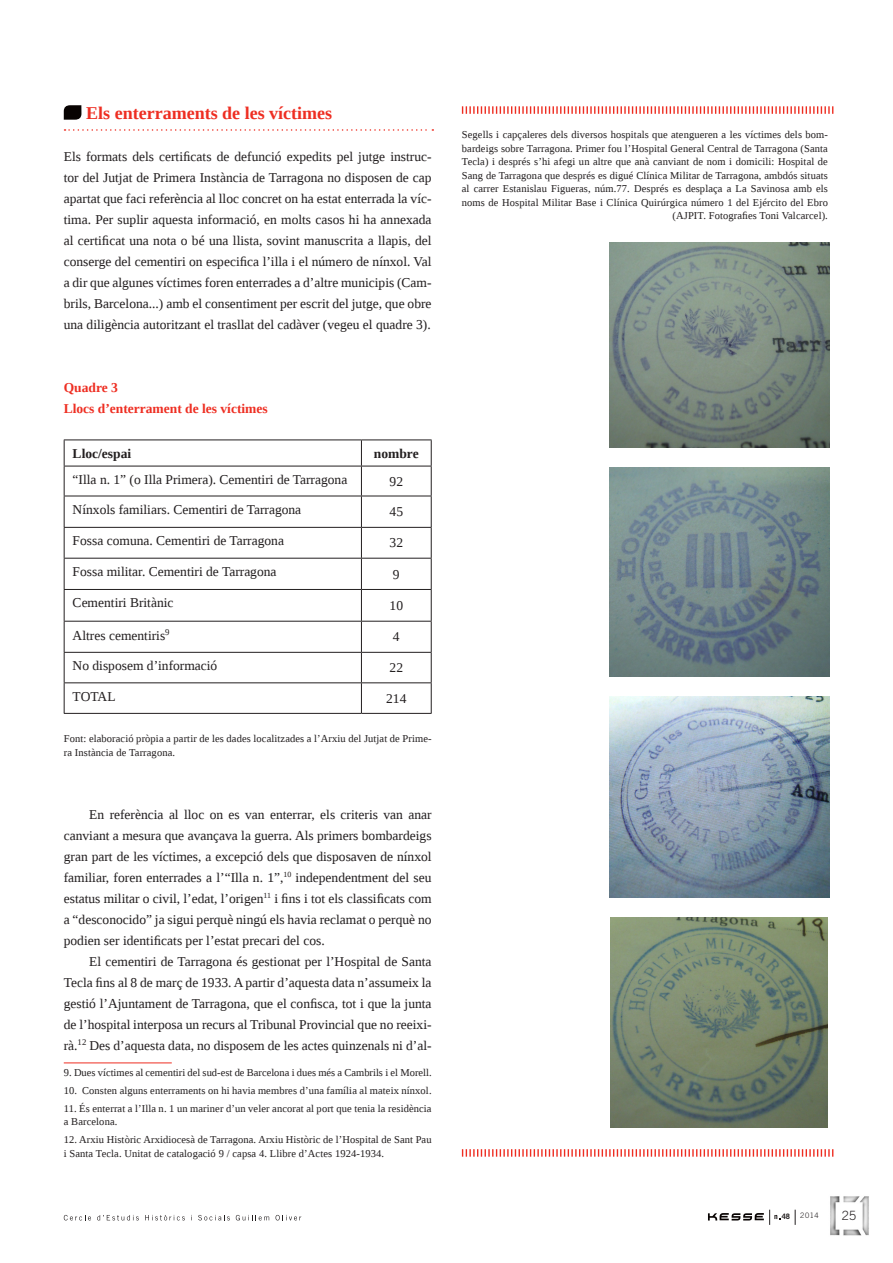
<style>
.page{position:relative;width:893px;height:1263px;background:#fff}
.page>*{position:absolute;margin:0;border:0;box-sizing:border-box;transform-origin:0 0}
.SUBTITOLS{font:700 18px "Liberation Serif";color:#ee2e22}
.TEXTO_GENERAL_1{font:13.5px/21px "Liberation Serif";color:#231f20;text-align:justify}
.SUBTITOLS_-2{font:700 13.5px "Liberation Serif";color:#ee2e22}
.TEXTO_GENERAL_1-2{font:700 13.5px "Liberation Serif";color:#231f20}
.t1{font:300 12.75px "Trade Gothic LT Std";color:#231f20}
.nota_al_peu{font:10.5px/13.5px "Liberation Serif";letter-spacing:.01em;color:#231f20}
.t2{font:300 7.5px "Trade Gothic LT Std";color:#231f20}
.t3{font:700 7.5px "Trade Gothic LT Std";color:#231f20}
</style>
<div class="page">
<svg style="left:708px;top:1210px;width:72px;height:15px"></svg>
<svg style="left:795px;top:1210px;width:1px;height:15px"></svg>
<svg style="left:64px;top:1215px;width:27px;height:5px"></svg>
<svg style="left:97px;top:1215px;width:42px;height:5px"></svg>
<svg style="left:145px;top:1215px;width:40px;height:5px"></svg>
<svg style="left:198px;top:1215px;width:32px;height:5px"></svg>
<svg style="left:236px;top:1215px;width:33px;height:5px"></svg>
<svg style="left:276px;top:1215px;width:25px;height:5px"></svg>
<img style="left:830px;top:1196px;width:39px;height:40px">
<hr style="left:64px;top:439px;width:297px;height:1px;background:#231f20">
<svg style="left:64px;top:440px;width:1px;height:26px"></svg>
<hr style="left:361px;top:439px;width:71px;height:1px;background:#231f20">
<svg style="left:361px;top:440px;width:1px;height:26px"></svg>
<svg style="left:431px;top:440px;width:1px;height:26px"></svg>
<hr style="left:64px;top:466px;width:297px;height:1px;background:#231f20">
<hr style="left:64px;top:466px;width:1px;height:30px;background:#231f20">
<hr style="left:361px;top:466px;width:71px;height:1px;background:#231f20">
<hr style="left:361px;top:466px;width:1px;height:30px;background:#231f20">
<hr style="left:431px;top:466px;width:1px;height:30px;background:#231f20">
<hr style="left:64px;top:496px;width:297px;height:1px;background:#231f20">
<hr style="left:64px;top:496px;width:1px;height:31px;background:#231f20">
<hr style="left:361px;top:496px;width:71px;height:1px;background:#231f20">
<hr style="left:361px;top:496px;width:1px;height:31px;background:#231f20">
<hr style="left:431px;top:496px;width:1px;height:31px;background:#231f20">
<hr style="left:64px;top:527px;width:297px;height:1px;background:#231f20">
<hr style="left:64px;top:528px;width:1px;height:30px;background:#231f20">
<hr style="left:361px;top:527px;width:71px;height:1px;background:#231f20">
<hr style="left:361px;top:528px;width:1px;height:30px;background:#231f20">
<hr style="left:431px;top:528px;width:1px;height:30px;background:#231f20">
<hr style="left:64px;top:558px;width:297px;height:1px;background:#231f20">
<hr style="left:64px;top:558px;width:1px;height:31px;background:#231f20">
<hr style="left:361px;top:558px;width:71px;height:1px;background:#231f20">
<hr style="left:361px;top:558px;width:1px;height:31px;background:#231f20">
<hr style="left:431px;top:558px;width:1px;height:31px;background:#231f20">
<hr style="left:64px;top:589px;width:297px;height:1px;background:#231f20">
<hr style="left:64px;top:590px;width:1px;height:31px;background:#231f20">
<hr style="left:361px;top:589px;width:71px;height:1px;background:#231f20">
<hr style="left:361px;top:590px;width:1px;height:31px;background:#231f20">
<hr style="left:431px;top:590px;width:1px;height:31px;background:#231f20">
<hr style="left:64px;top:621px;width:297px;height:1px;background:#231f20">
<hr style="left:64px;top:621px;width:1px;height:31px;background:#231f20">
<hr style="left:361px;top:621px;width:71px;height:1px;background:#231f20">
<hr style="left:361px;top:621px;width:1px;height:31px;background:#231f20">
<hr style="left:431px;top:621px;width:1px;height:31px;background:#231f20">
<hr style="left:64px;top:652px;width:297px;height:1px;background:#231f20">
<svg style="left:64px;top:653px;width:1px;height:29px"></svg>
<hr style="left:361px;top:652px;width:71px;height:1px;background:#231f20">
<svg style="left:361px;top:653px;width:1px;height:29px"></svg>
<svg style="left:431px;top:653px;width:1px;height:29px"></svg>
<hr style="left:64px;top:682px;width:297px;height:1px;background:#231f20">
<hr style="left:64px;top:683px;width:1px;height:30px;background:#231f20">
<hr style="left:361px;top:682px;width:71px;height:1px;background:#231f20">
<hr style="left:361px;top:683px;width:1px;height:30px;background:#231f20">
<hr style="left:431px;top:683px;width:1px;height:30px;background:#231f20">
<hr style="left:64px;top:713px;width:297px;height:1px;background:#231f20">
<hr style="left:361px;top:713px;width:71px;height:1px;background:#231f20">
<hr style="left:64px;top:1062px;width:108px;height:1px;background:#ee2e22">
<svg style="left:65px;top:129px;width:368px;height:2px"></svg>
<svg style="left:64px;top:105px;width:17px;height:15px"></svg>
<img style="left:609px;top:242px;width:220px;height:206px">
<img style="left:609px;top:467px;width:220px;height:210px">
<img style="left:609px;top:696px;width:221px;height:202px">
<img style="left:610px;top:917px;width:218px;height:211px">
<svg style="left:462px;top:106px;width:371px;height:8px"></svg>
<svg style="left:462px;top:1149px;width:371px;height:8px"></svg>
<p class="SUBTITOLS" style="left:86px;top:100px;width:247px">Els enterraments de les víctimes</p>
<p class="TEXTO_GENERAL_1" style="left:64px;top:145px;width:369px">Els formats dels certificats de defunció expedits pel jutge instruc&shy;tor del Jutjat de Primera Instància de Tarragona no disposen de cap apartat que faci referència al lloc concret on ha estat enterrada la víc&shy;tima. Per suplir aquesta informació, en molts casos hi ha annexada al certificat una nota o bé una llista, sovint manuscrita a llapis, del conserge del cementiri on especifica l’illa i el número de nínxol. Val a dir que algunes víctimes foren enterrades a d’altre municipis (Cam&shy;brils, Barcelona...) amb el consentiment per escrit del jutge, que obre una diligència autoritzant el trasllat del cadàver (vegeu el quadre 3).</p>
<p class="SUBTITOLS_-2" style="left:64px;top:378px;width:56px">Quadre 3</p>
<p class="SUBTITOLS_-2" style="left:64px;top:399px;width:205px">Llocs d’enterrament de les víctimes</p>
<p class="TEXTO_GENERAL_1-2" style="left:73px;top:444px;width:60px">Lloc/espai</p>
<p class="TEXTO_GENERAL_1-2" style="left:374px;top:444px;width:46px">nombre</p>
<p class="TEXTO_GENERAL_1" style="left:73px;top:469px;width:276px">“Illa n. 1” (o Illa Primera). Cementiri de Tarragona</p>
<p class="TEXTO_GENERAL_1" style="left:390px;top:471px;width:15px">92</p>
<p class="TEXTO_GENERAL_1" style="left:73px;top:499px;width:230px">Nínxols familiars. Cementiri de Tarragona</p>
<p class="TEXTO_GENERAL_1" style="left:390px;top:501px;width:15px">45</p>
<p class="TEXTO_GENERAL_1" style="left:73px;top:530px;width:213px">Fossa comuna. Cementiri de Tarragona</p>
<p class="TEXTO_GENERAL_1" style="left:390px;top:532px;width:15px">32</p>
<p class="TEXTO_GENERAL_1" style="left:73px;top:561px;width:205px">Fossa militar. Cementiri de Tarragona</p>
<p class="TEXTO_GENERAL_1" style="left:393px;top:563px;width:8px">9</p>
<p class="TEXTO_GENERAL_1" style="left:73px;top:592px;width:102px">Cementiri Britànic</p>
<p class="TEXTO_GENERAL_1" style="left:390px;top:595px;width:15px">10</p>
<p class="TEXTO_GENERAL_1" style="left:73px;top:625px;width:98px">Altres cementiris<sup>9</sup></p>
<p class="TEXTO_GENERAL_1" style="left:393px;top:626px;width:8px">4</p>
<p class="TEXTO_GENERAL_1" style="left:73px;top:655px;width:146px">No disposem d’informació</p>
<p class="TEXTO_GENERAL_1" style="left:390px;top:657px;width:15px">22</p>
<p class="TEXTO_GENERAL_1" style="left:73px;top:686px;width:44px">TOTAL</p>
<p class="TEXTO_GENERAL_1" style="left:386px;top:688px;width:22px">214</p>
<p class="nota_al_peu" style="left:64px;top:732px;width:369px">Font: elaboració pròpia a partir de les dades localitzades a l’Arxiu del Jutjat de Prime&shy;ra Instància de Tarragona.</p>
<p class="TEXTO_GENERAL_1" style="left:64px;top:804px;width:369px;text-indent:26px">En referència al lloc on es van enterrar, els criteris van anar canviant a mesura que avançava la guerra. Als primers bombardeigs gran part de les víctimes, a excepció dels que disposaven de nínxol familiar, foren enterrades a l’“Illa n. 1”,<sup>10</sup> independentment del seu estatus militar o civil, l’edat, l’origen<sup>11</sup> i fins i tot els classificats com a “desconocido” ja sigui perquè ningú els havia reclamat o perquè no podien ser identificats per l’estat precari del cos.</p>
<p class="TEXTO_GENERAL_1" style="left:64px;top:951px;width:369px;text-indent:26px">El cementiri de Tarragona és gestionat per l’Hospital de Santa Tecla fins al 8 de març de 1933. A partir d’aquesta data n’assumeix la gestió l’Ajuntament de Tarragona, que el confisca, tot i que la junta de l’hospital interposa un recurs al Tribunal Provincial que no reeixi&shy;rà.<sup>12</sup> Des d’aquesta data, no disposem de les actes quinzenals ni d’al-</p>
<p class="nota_al_peu" style="left:64px;top:1066px;width:369px">9. Dues víctimes al cementiri del sud-est de Barcelona i dues més a Cambrils i el Morell.</p>
<p class="nota_al_peu" style="left:64px;top:1084px;width:369px">10. Consten alguns enterraments on hi havia membres d’una família al mateix nínxol.</p>
<p class="nota_al_peu" style="left:64px;top:1101px;width:369px">11. És enterrat a l’Illa n. 1 un mariner d’un veler ancorat al port que tenia la residència a Barcelona.</p>
<p class="nota_al_peu" style="left:64px;top:1133px;width:369px">12. Arxiu Històric Arxidiocesà de Tarragona. Arxiu Històric de l’Hospital de Sant Pau i Santa Tecla. Unitat de catalogació 9 / capsa 4. Llibre d’Actes 1924-1934.</p>
<p class="nota_al_peu" style="left:462px;top:128px;width:368px;text-align:right">Segells i capçaleres dels diversos hospitals que atengueren a les víctimes dels bom&shy;bardeigs sobre Tarragona. Primer fou l’Hospital General Central de Tarragona (Santa Tecla) i després s’hi afegi un altre que anà canviant de nom i domicili: Hospital de Sang de Tarragona que després es digué Clínica Militar de Tarragona, ambdós situats al carrer Estanislau Figueras, núm.77. Després es desplaça a La Savinosa amb els noms de Hospital Militar Base i Clínica Quirúrgica número 1 del Ejército del Ebro (AJPIT. Fotografies Toni Valcarcel).</p>
<p class="t3" style="left:782px;top:1212px;width:10px">48</p>
<p class="t2" style="left:800px;top:1211px;width:20px">2014</p>
<p class="t1" style="left:842px;top:1208px;width:16px">25</p>
</div>
